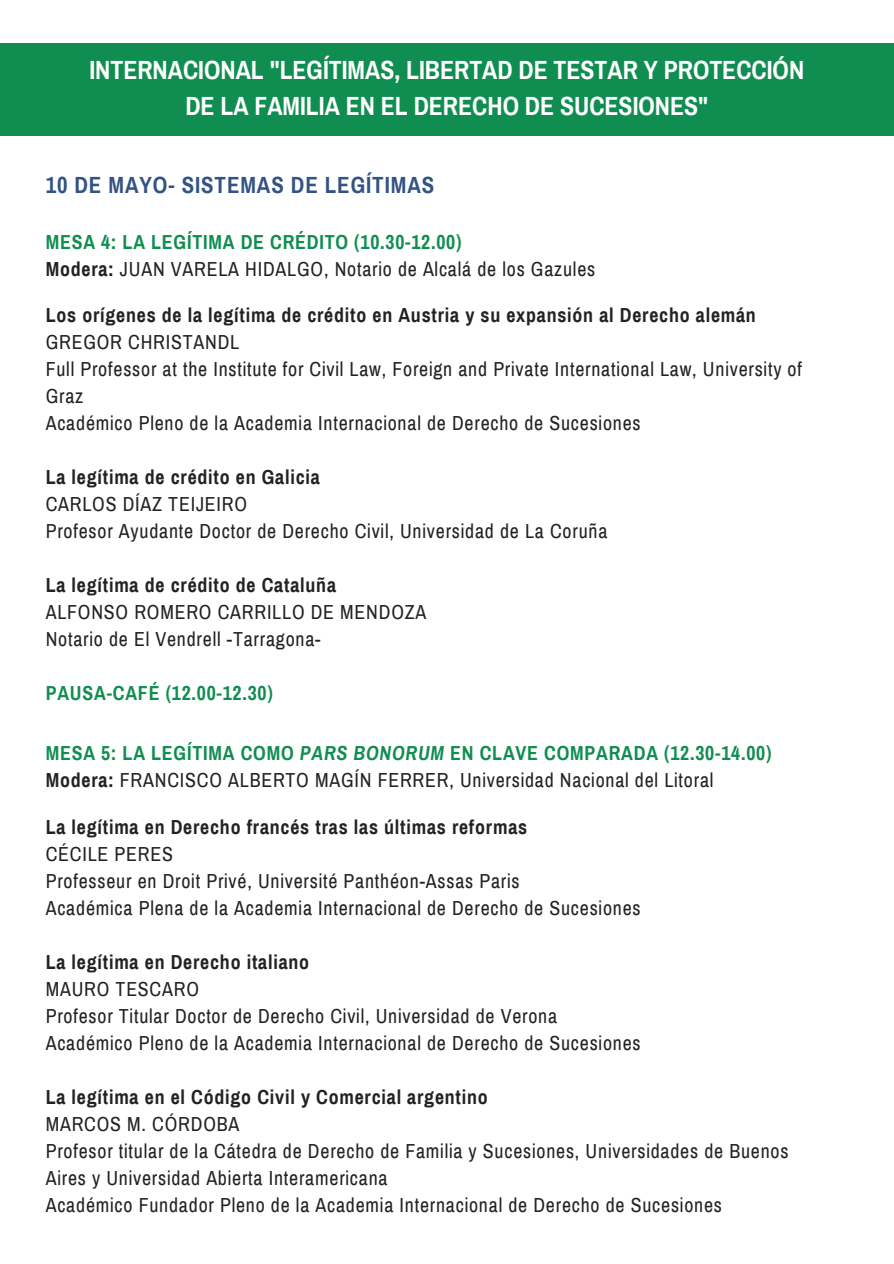
<style>
.page{position:relative;width:894px;height:1264px;background:#fff}
.page>*{position:absolute;margin:0;border:0;box-sizing:border-box;transform-origin:0 0}
.t1{font:700 25.65px/35.7px "Archivo Narrow";color:#fff;text-align:center}
.t2{font:700 22.8px "Archivo Narrow";letter-spacing:.04em;color:#335384}
.t3{font:19.8px/27px "Archivo Narrow";letter-spacing:.04em;color:#222}
.t4{font:700 19.8px "Archivo Narrow";letter-spacing:.04em;color:#222}
.t5{font:700 19.8px "Archivo Narrow";letter-spacing:.04em;color:#108d50}
.s1{font-weight:700;color:#108d50}
.s2{font-weight:700}
.s3{font-weight:700;font-style:italic;color:#108d50}
</style>
<div class="page">
<div style="left:0;top:43px;width:893px;height:92px;background:#108d50"></div>
<h1 class="t1" style="left:89px;top:53px;width:716px">INTERNACIONAL "LEGÍTIMAS, LIBERTAD DE TESTAR Y PROTECCIÓN<br>DE LA FAMILIA EN EL DERECHO DE SUCESIONES"</h1>
<h2 class="t2" style="left:46px;top:172px;width:390px">10 DE MAYO- SISTEMAS DE LEGÍTIMAS</h2>
<p class="t3" style="left:46px;top:229px;width:551px"><span class="s1">MESA 4: LA LEGÍTIMA DE CRÉDITO (10.30-12.00)<br></span><span class="s2">Modera:</span> JUAN VARELA HIDALGO, Notario de Alcalá de los Gazules</p>
<p class="t4" style="left:46px;top:305px;width:711px">Los orígenes de la legítima de crédito en Austria y su expansión al Derecho alemán</p>
<p class="t3" style="left:46px;top:329px;width:757px">GREGOR CHRISTANDL<br>Full Professor at the Institute for Civil Law, Foreign and Private International Law, University of Graz<br>Académico Pleno de la Academia Internacional de Derecho de Sucesiones</p>
<p class="t4" style="left:46px;top:467px;width:275px">La legítima de crédito en Galicia</p>
<p class="t3" style="left:46px;top:491px;width:563px">CARLOS DÍAZ TEIJEIRO<br>Profesor Ayudante Doctor de Derecho Civil, Universidad de La Coruña</p>
<p class="t4" style="left:46px;top:575px;width:292px">La legítima de crédito de Cataluña</p>
<p class="t3" style="left:46px;top:599px;width:382px">ALFONSO ROMERO CARRILLO DE MENDOZA<br>Notario de El Vendrell -Tarragona-</p>
<p class="t5" style="left:46px;top:683px;width:228px">PAUSA-CAFÉ (12.00-12.30)</p>
<p class="t3" style="left:46px;top:740px;width:727px"><span class="s1">MESA 5: LA LEGÍTIMA COMO</span> <span class="s3">PARS BONORUM</span> <span class="s1">EN CLAVE COMPARADA (12.30-14.00)<br></span><span class="s2">Modera:</span> FRANCISCO ALBERTO MAGÍN FERRER, Universidad Nacional del Litoral</p>
<p class="t4" style="left:46px;top:816px;width:483px">La legítima en Derecho francés tras las últimas reformas</p>
<p class="t3" style="left:46px;top:840px;width:596px">CÉCILE PERES<br>Professeur en Droit Privé, Université Panthéon-Assas Paris<br>Académica Plena de la Academia Internacional de Derecho de Sucesiones</p>
<p class="t4" style="left:46px;top:951px;width:265px">La legítima en Derecho italiano</p>
<p class="t3" style="left:46px;top:975px;width:596px">MAURO TESCARO<br>Profesor Titular Doctor de Derecho Civil, Universidad de Verona<br>Académico Pleno de la Academia Internacional de Derecho de Sucesiones</p>
<p class="t4" style="left:46px;top:1086px;width:443px">La legítima en el Código Civil y Comercial argentino</p>
<p class="t3" style="left:46px;top:1110px;width:744px">MARCOS M. CÓRDOBA<br>Profesor titular de la Cátedra de Derecho de Familia y Sucesiones, Universidades de Buenos Aires y Universidad Abierta Interamericana<br>Académico Fundador Pleno de la Academia Internacional de Derecho de Sucesiones</p>
</div>
